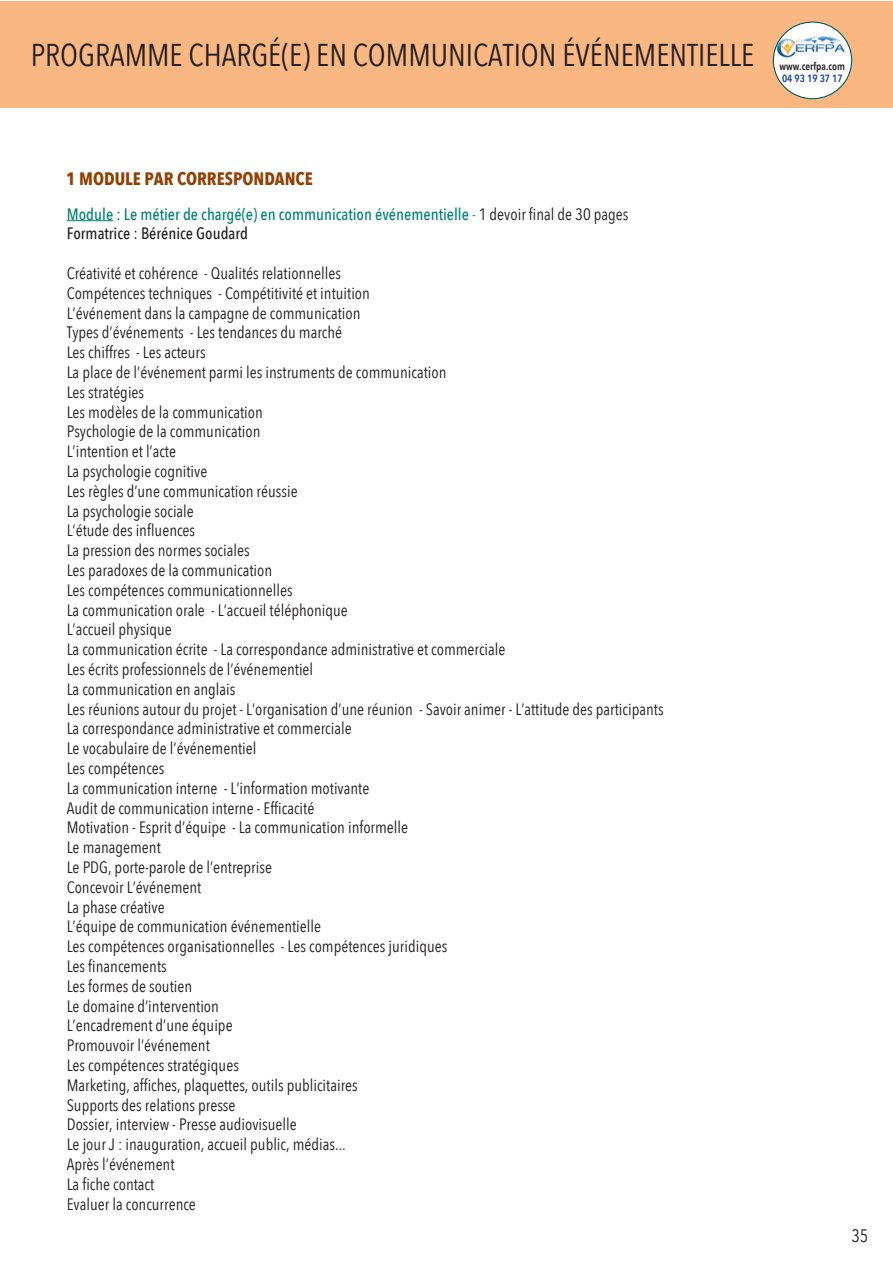
<style>
.page{position:relative;width:893px;height:1263px;background:#fff}
.page>*{position:absolute;margin:0;border:0;box-sizing:border-box;transform-origin:0 0}
.t1{font:31.5px "Avenir Next Condensed";color:#231f20}
.t2{font:700 18px "Avenir Next Condensed";color:#924003}
.t3{font:18px "Avenir Next Condensed";color:#231f20}
.t4{font:16.5px/19.8px "Avenir Next Condensed";color:#231f20}
.t5{font:500 16.5px/19.8px "Avenir Next Condensed";color:#008173}
.t6{font:600 10.5px "Avenir Next Condensed";color:#231f20}
.t7{font:600 10.5px "Avenir Next Condensed";color:#18469d}
.s1{font-weight:400}
.s2{font-weight:400;color:#231f20}
.s3{color:#231f20}
</style>
<div class="page">
<div style="left:0;top:1px;width:893px;height:106px;background:#fab782"></div>
<hr style="left:67px;top:220px;width:46px;height:1px;background:#008173">
<img style="left:773px;top:22px;width:79px;height:77px">
<div style="left:773px;top:22px;width:79px;height:77px;border:1px solid #005e5b;border-radius:50%"></div>
<h1 class="t1" style="left:31px;top:28px;width:725px">PROGRAMME CHARGÉ(E) EN COMMUNICATION ÉVÉNEMENTIELLE</h1>
<p class="t6" style="left:780px;top:57px;width:67px">www.cerfpa.com</p>
<p class="t7" style="left:782px;top:70px;width:62px">04 93 19 37 17</p>
<p class="t2" style="left:66px;top:168px;width:248px">1 MODULE PAR CORRESPONDANCE</p>
<p class="t5" style="left:67px;top:204px;width:563px">Module : Le métier de chargé(e) en communication événementielle <span class="s1">-</span> <span class="s2">1 devoir final de 30 pages<br></span><span class="s3">Formatrice : Bérénice Goudard</span></p>
<p class="t4" style="left:67px;top:262px;width:598px">Créativité et cohérence - Qualités relationnelles<br>Compétences techniques - Compétitivité et intuition<br>L’événement dans la campagne de communication<br>Types d’événements - Les tendances du marché<br>Les chiffres - Les acteurs<br>La place de l’événement parmi les instruments de communication<br>Les stratégies<br>Les modèles de la communication<br>Psychologie de la communication<br>L’intention et l’acte<br>La psychologie cognitive<br>Les règles d’une communication réussie<br>La psychologie sociale<br>L’étude des influences<br>La pression des normes sociales<br>Les paradoxes de la communication<br>Les compétences communicationnelles<br>La communication orale - L’accueil téléphonique<br>L’accueil physique<br>La communication écrite - La correspondance administrative et commerciale<br>Les écrits professionnels de l’événementiel<br>La communication en anglais<br>Les réunions autour du projet - L’organisation d’une réunion - Savoir animer - L’attitude des participants La correspondance administrative et commerciale<br>Le vocabulaire de l’événementiel<br>Les compétences<br>La communication interne - L’information motivante<br>Audit de communication interne - Efficacité<br>Motivation - Esprit d’équipe - La communication informelle<br>Le management<br>Le PDG, porte-parole de l’entreprise<br>Concevoir L’événement<br>La phase créative<br>L’équipe de communication événementielle<br>Les compétences organisationnelles - Les compétences juridiques<br>Les financements<br>Les formes de soutien<br>Le domaine d’intervention<br>L’encadrement d’une équipe<br>Promouvoir l’événement<br>Les compétences stratégiques<br>Marketing, affiches, plaquettes, outils publicitaires<br>Supports des relations presse<br>Dossier, interview - Presse audiovisuelle<br>Le jour J : inauguration, accueil public, médias...<br>Après l’événement<br>La fiche contact<br>Evaluer la concurrence</p>
<p class="t3" style="left:851px;top:1221px;width:18px">35</p>
</div>
